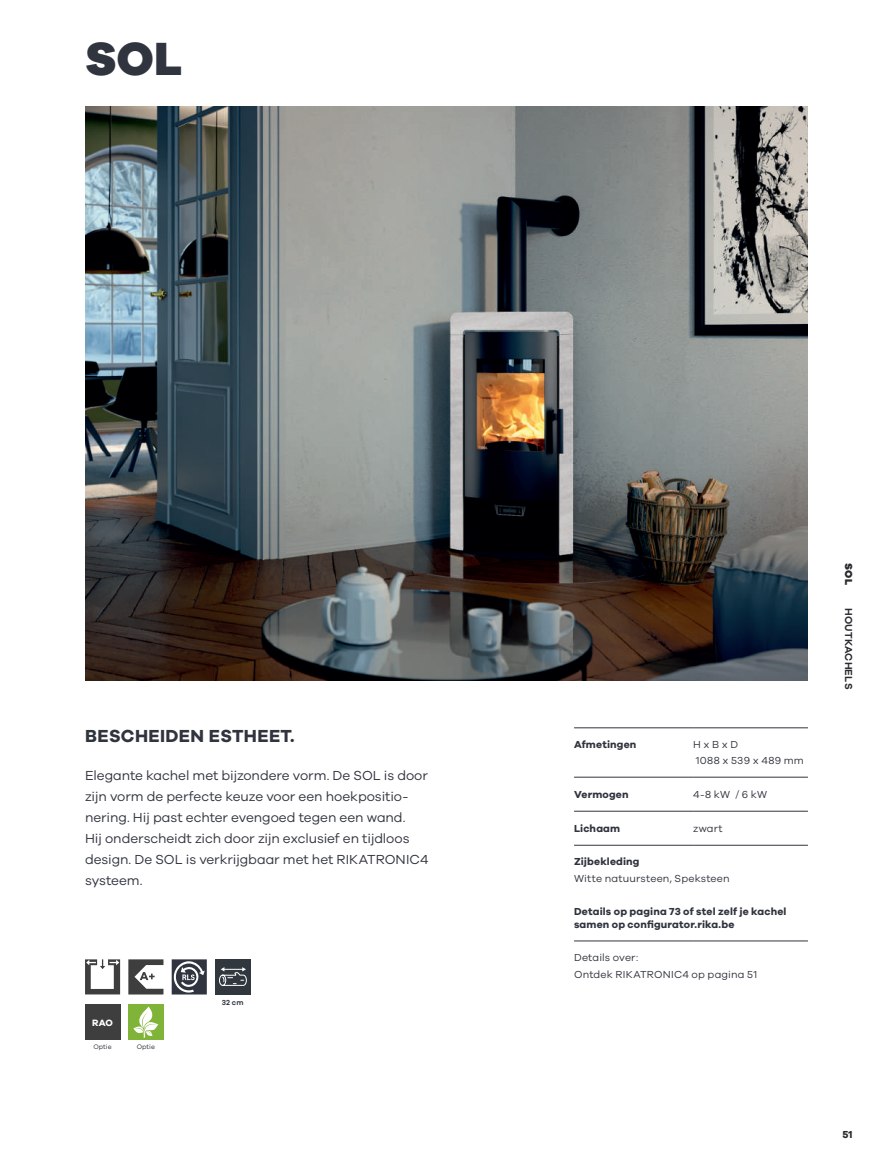
<style>
.page{position:relative;width:893px;height:1170px;background:#fff}
.page>*{position:absolute;margin:0;border:0;box-sizing:border-box;transform-origin:0 0}
.t1{font:800 48px "Galano Grotesque";color:#30343e}
.t2{font:700 18px "Galano Grotesque";letter-spacing:.02em;color:#30343e}
.t3{font:13.5px/21px "Galano Grotesque";letter-spacing:-.005em;color:#30343e}
.t4{font:700 10.5px/13.5px "Galano Grotesque";letter-spacing:.015em;color:#30343e}
.t5{font:10.5px/16.5px "Galano Grotesque";letter-spacing:.02em;color:#30343e}
.t6{font:600 10.5px "Galano Grotesque";letter-spacing:.02em;color:#292a2f}
.t7{font:800 10.5px "Galano Grotesque";color:#292a2f}
.t8{font:700 10.5px "Galano Grotesque";color:#292a2f}
.t9{font:700 9.45px "Galano Grotesque";color:#fff}
.t10{font:600 7.5px "Galano Grotesque";color:#30343e}
.t11{font:6.75px "Galano Grotesque";color:#30343e}
</style>
<div class="page">
<div style="left:215px;top:959px;width:35px;height:35px;background:#30373e"></div>
<svg style="left:219px;top:967px;width:28px;height:19px"></svg>
<svg style="left:128px;top:959px;width:35px;height:35px"></svg>
<div style="left:128px;top:1004px;width:35px;height:35px;background:#7fb438"></div>
<svg style="left:133px;top:1006px;width:25px;height:31px"></svg>
<svg style="left:85px;top:959px;width:35px;height:35px"></svg>
<svg style="left:172px;top:959px;width:35px;height:35px"></svg>
<hr style="left:574px;top:727px;width:119px;height:1px;background:#30343e">
<hr style="left:693px;top:727px;width:115px;height:1px;background:#30343e">
<hr style="left:574px;top:776px;width:119px;height:1px;background:#30343e">
<hr style="left:693px;top:776px;width:115px;height:1px;background:#30343e">
<hr style="left:574px;top:810px;width:119px;height:1px;background:#30343e">
<hr style="left:693px;top:810px;width:115px;height:1px;background:#30343e">
<hr style="left:574px;top:844px;width:119px;height:1px;background:#30343e">
<hr style="left:693px;top:844px;width:115px;height:1px;background:#30343e">
<hr style="left:574px;top:940px;width:119px;height:1px;background:#30343e">
<hr style="left:693px;top:940px;width:115px;height:1px;background:#30343e">
<div style="left:85px;top:1004px;width:35px;height:35px;background:#3e3e3f"></div>
<img style="left:85px;top:106px;width:723px;height:574px">
<h1 class="t1" style="left:85px;top:28px;width:99px">SOL</h1>
<h2 class="t2" style="left:85px;top:725px;width:211px">BESCHEIDEN ESTHEET.</h2>
<p class="t3" style="left:85px;top:764px;width:345px">Elegante kachel met bijzondere vorm. De SOL is door zijn vorm de perfecte keuze voor een hoekpositio&shy;nering. Hij past echter evengoed tegen een wand.<br>Hij onderscheidt zich door zijn exclusief en tijdloos design. De SOL is verkrijgbaar met het RIKATRONIC4 systeem.</p>
<p class="t9" style="left:92px;top:1016px;width:22px">RAO</p>
<p class="t11" style="left:93px;top:1042px;width:20px">Optie</p>
<p class="t11" style="left:137px;top:1042px;width:20px">Optie</p>
<p class="t10" style="left:222px;top:997px;width:23px">32 cm</p>
<p class="t4" style="left:574px;top:737px;width:64px">Afmetingen</p>
<p class="t5" style="left:693px;top:735px;width:112px">H x B x D<br>1088 x 539 x 489 mm</p>
<p class="t4" style="left:574px;top:787px;width:56px">Vermogen</p>
<p class="t5" style="left:693px;top:785px;width:76px">4-8 kW / 6 kW</p>
<p class="t4" style="left:574px;top:821px;width:48px">Lichaam</p>
<p class="t5" style="left:693px;top:819px;width:31px">zwart</p>
<p class="t4" style="left:574px;top:854px;width:67px">Zijbekleding</p>
<p class="t5" style="left:574px;top:869px;width:157px">Witte natuursteen, Speksteen</p>
<p class="t4" style="left:574px;top:904px;width:214px">Details op pagina 73 of stel zelf je kachel samen op configurator.rika.be</p>
<p class="t5" style="left:574px;top:948px;width:185px">Details over:<br>Ontdek RIKATRONIC4 op pagina 51</p>
<p class="t7" style="left:855px;top:562px;width:23px;rotate:90deg">sol</p>
<p class="t6" style="left:855px;top:607px;width:83px;rotate:90deg">HOUTKACHELS</p>
<p class="t8" style="left:842px;top:1127px;width:12px">51</p>
</div>
